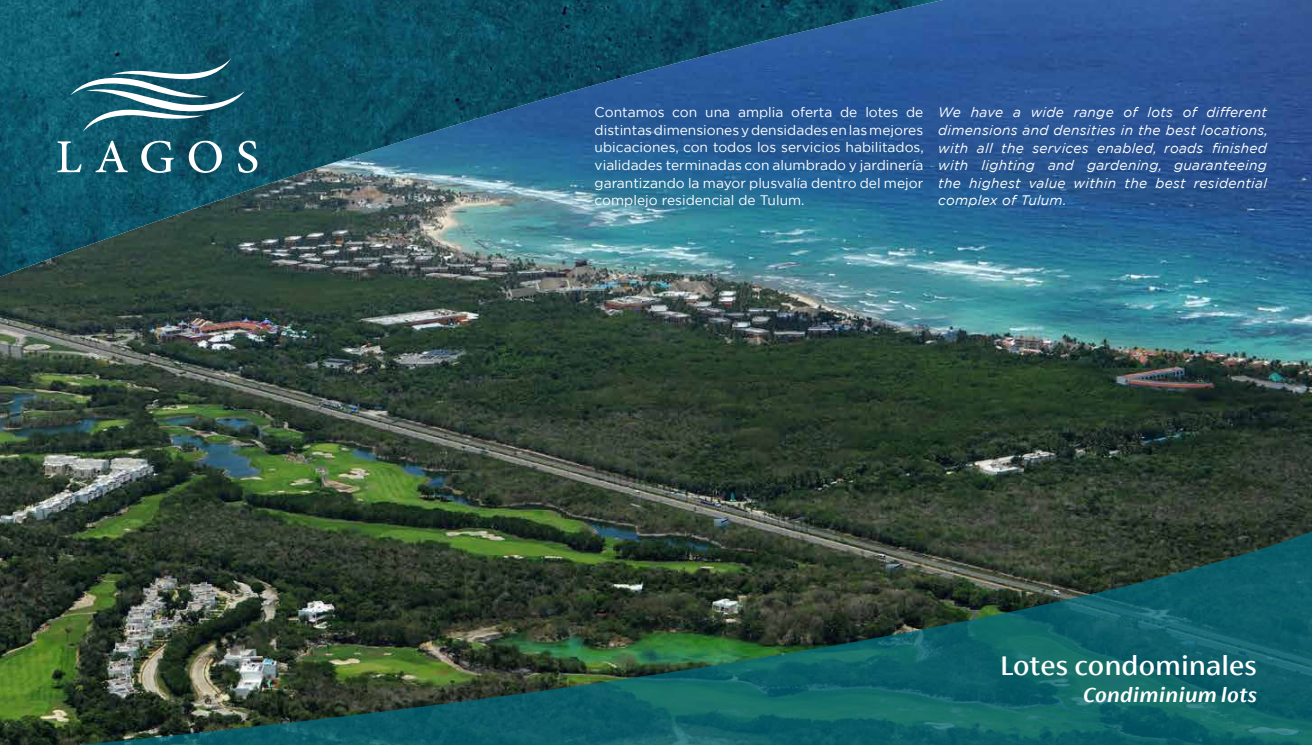
<style>
.page{position:relative;width:1312px;height:745px;background:#fff}
.page>*{position:absolute;margin:0;border:0;box-sizing:border-box;transform-origin:0 0}
.t1{font:500 30px "FS Siena";color:#fff}
.t2{font:italic 600 22.5px "FS Siena";color:#fff}
.t3{font:13.75px/17.5px "Gotham";color:#fff;text-align:justify}
.t4{font:italic 13.75px/17.5px "Gotham";letter-spacing:.02em;color:#fff;text-align:justify}
</style>
<div class="page">
<img style="left:0;top:0;width:1311px;height:530px">
<img style="left:0;top:0;width:943px;height:276px">
<svg style="left:57px;top:141px;width:24px;height:31px"></svg>
<svg style="left:95px;top:141px;width:33px;height:31px"></svg>
<svg style="left:141px;top:141px;width:32px;height:32px"></svg>
<svg style="left:189px;top:141px;width:33px;height:32px"></svg>
<svg style="left:238px;top:141px;width:19px;height:32px"></svg>
<svg style="left:70px;top:58px;width:174px;height:73px"></svg>
<img style="left:0;top:530px;width:1311px;height:214px">
<p class="t3" style="left:594px;top:103px;width:330px">Contamos con una amplia oferta de lotes de distintas dimensiones y densidades en las mejores ubicaciones, con todos los servicios habilitados, vialidades terminadas con alumbrado y jardinería garantizando la mayor plusvalía dentro del mejor complejo residencial de Tulum.</p>
<p class="t4" style="left:938px;top:103px;width:331px">We have a wide range of lots of different dimensions and densities in the best locations, with all the services enabled, roads finished with lighting and gardening, guaranteeing the highest value within the best residential complex of Tulum.</p>
<h1 class="t1" style="left:999px;top:648px;width:258px">Lotes condominales</h1>
<h2 class="t2" style="left:1082px;top:681px;width:175px">Condiminium lots</h2>
</div>
